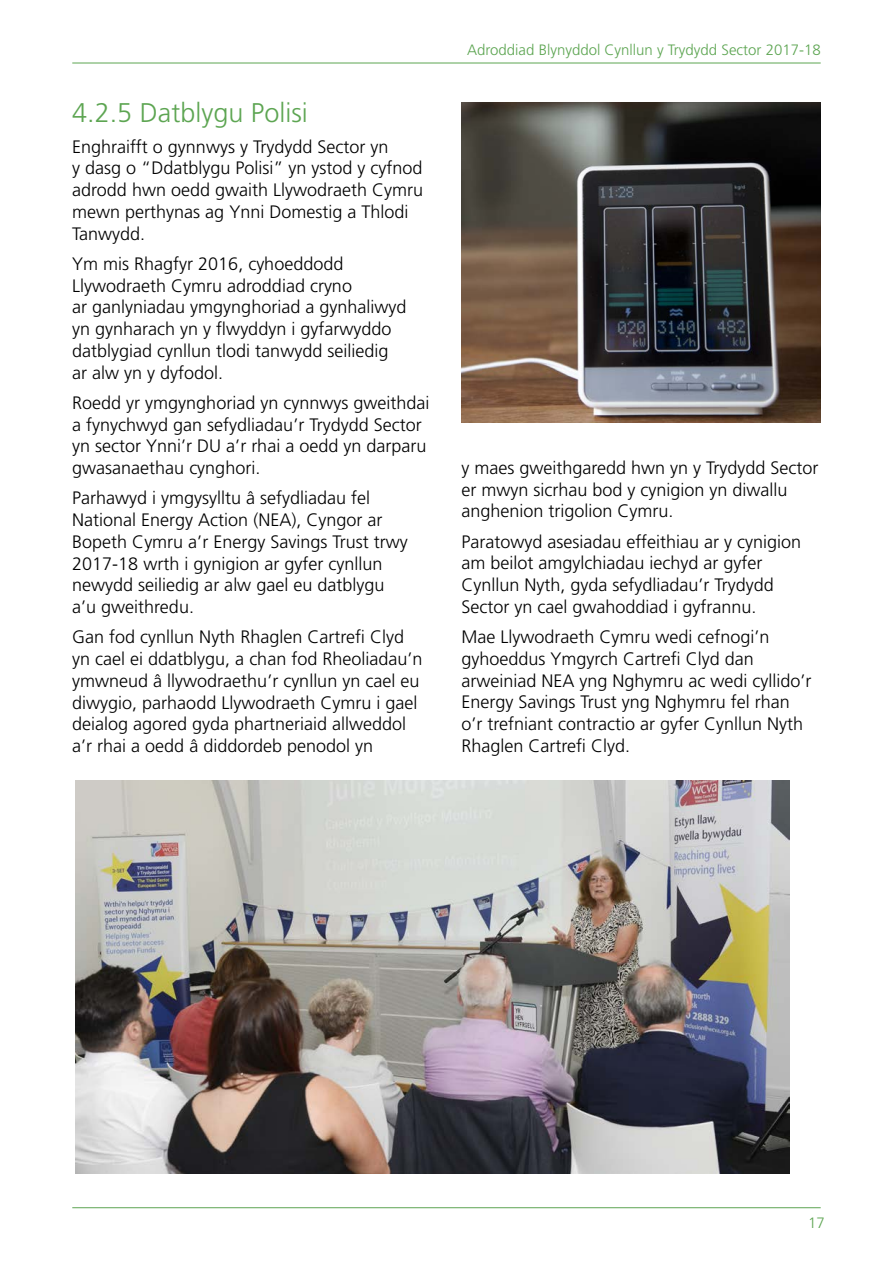
<style>
.page{position:relative;width:893px;height:1263px;background:#fff}
.page>*{position:absolute;margin:0;border:0;box-sizing:border-box;transform-origin:0 0}
.H4_sub_sub_heads{font:300 27px "Frutiger LT Std";color:#5da552}
.Body_Text{font:300 18px/21.8px "Frutiger LT Std";color:#000}
.t1{font:300 15px "Frutiger LT Std";color:#5da552}
</style>
<div class="page">
<hr style="left:72px;top:63px;width:749px;height:1px;background:#5da552">
<hr style="left:72px;top:1207px;width:749px;height:1px;background:#5da552">
<img style="left:76px;top:780px;width:713px;height:393px">
<img style="left:461px;top:102px;width:360px;height:320px">
<h4 class="H4_sub_sub_heads" style="left:72px;top:98px;width:237px">4.2.5 Datblygu Polisi</h4>
<p class="Body_Text" style="left:72px;top:136px;width:352px">Enghraifft o gynnwys y Trydydd Sector yn<br>y dasg o “Ddatblygu Polisi” yn ystod y cyfnod adrodd hwn oedd gwaith Llywodraeth Cymru mewn perthynas ag Ynni Domestig a Thlodi Tanwydd.</p>
<p class="Body_Text" style="left:72px;top:253px;width:336px">Ym mis Rhagfyr 2016, cyhoeddodd Llywodraeth Cymru adroddiad cryno<br>ar ganlyniadau ymgynghoriad a gynhaliwyd yn gynharach yn y flwyddyn i gyfarwyddo datblygiad cynllun tlodi tanwydd seiliedig ar alw yn y dyfodol.</p>
<p class="Body_Text" style="left:72px;top:392px;width:359px">Roedd yr ymgynghoriad yn cynnwys gweithdai a fynychwyd gan sefydliadau’r Trydydd Sector yn sector Ynni’r DU a’r rhai a oedd yn darparu gwasanaethau cynghori.</p>
<p class="Body_Text" style="left:72px;top:487px;width:337px">Parhawyd i ymgysylltu â sefydliadau fel National Energy Action (NEA), Cyngor ar Bopeth Cymru a’r Energy Savings Trust trwy 2017-18 wrth i gynigion ar gyfer cynllun newydd seiliedig ar alw gael eu datblygu a’u gweithredu.</p>
<p class="Body_Text" style="left:72px;top:626px;width:352px">Gan fod cynllun Nyth Rhaglen Cartrefi Clyd yn cael ei ddatblygu, a chan fod Rheoliadau’n ymwneud â llywodraethu’r cynllun yn cael eu diwygio, parhaodd Llywodraeth Cymru i gael deialog agored gyda phartneriaid allweddol a’r rhai a oedd â diddordeb penodol yn</p>
<p class="t1" style="left:467px;top:41px;width:355px">Adroddiad Blynyddol Cynllun y Trydydd Sector 2017-18</p>
<p class="Body_Text" style="left:461px;top:457px;width:359px">y maes gweithgaredd hwn yn y Trydydd Sector er mwyn sicrhau bod y cynigion yn diwallu anghenion trigolion Cymru.</p>
<p class="Body_Text" style="left:461px;top:531px;width:341px">Paratowyd asesiadau effeithiau ar y cynigion am beilot amgylchiadau iechyd ar gyfer Cynllun Nyth, gyda sefydliadau’r Trydydd Sector yn cael gwahoddiad i gyfrannu.</p>
<p class="Body_Text" style="left:461px;top:626px;width:352px">Mae Llywodraeth Cymru wedi cefnogi’n gyhoeddus Ymgyrch Cartrefi Clyd dan arweiniad NEA yng Nghymru ac wedi cyllido’r Energy Savings Trust yng Nghymru fel rhan o’r trefniant contractio ar gyfer Cynllun Nyth Rhaglen Cartrefi Clyd.</p>
<p class="t1" style="left:808px;top:1214px;width:18px">17</p>
</div>
